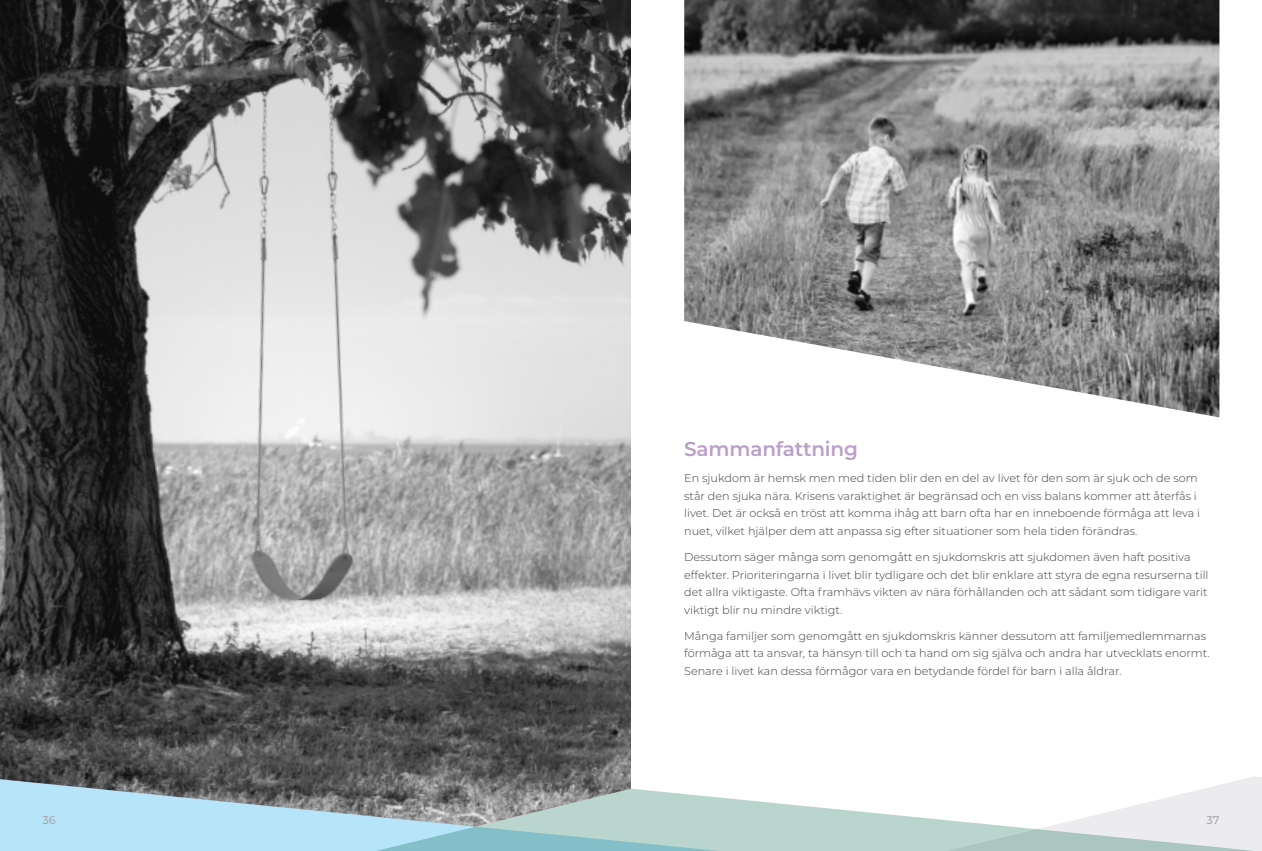
<style>
.page{position:relative;width:1262px;height:851px;background:#fff}
.page>*{position:absolute;margin:0;border:0;box-sizing:border-box;transform-origin:0 0}
.Otsikko_1{font:600 20px "Montserrat";letter-spacing:-.01em;color:#ba9fcb}
.Leipis{font:300 11.25px/17.5px "Montserrat";color:#3e3e3f}
.t1{font:500 11.25px "Montserrat";color:#a8a9ad}
</style>
<div class="page">
<img style="left:0;top:0;width:631px;height:777px">
<img style="left:684px;top:0;width:535px;height:417px">
<svg style="left:1209px;top:776px;width:52px;height:12px"></svg>
<svg style="left:901px;top:788px;width:360px;height:62px"></svg>
<svg style="left:0;top:777px;width:901px;height:73px;background:#aac3c8"></svg>
<p class="Otsikko_1" style="left:684px;top:434px;width:175px">Sammanfattning</p>
<p class="Leipis" style="left:684px;top:469px;width:517px">En sjukdom är hemsk men med tiden blir den en del av livet för den som är sjuk och de som står den sjuka nära. Krisens varaktighet är begränsad och en viss balans kommer att återfås i livet. Det är också en tröst att komma ihåg att barn ofta har en inneboende förmåga att leva i nuet, vilket hjälper dem att anpassa sig efter situationer som hela tiden förändras.</p>
<p class="Leipis" style="left:684px;top:548px;width:526px">Dessutom säger många som genomgått en sjukdomskris att sjukdomen även haft positiva effekter. Prioriteringarna i livet blir tydligare och det blir enklare att styra de egna resurserna till det allra viktigaste. Ofta framhävs vikten av nära förhållanden och att sådant som tidigare varit viktigt blir nu mindre viktigt.</p>
<p class="Leipis" style="left:684px;top:626px;width:527px">Många familjer som genomgått en sjukdomskris känner dessutom att familjemedlemmarnas förmåga att ta ansvar, ta hänsyn till och ta hand om sig själva och andra har utvecklats enormt.<br>Senare i livet kan dessa förmågor vara en betydande fördel för barn i alla åldrar.</p>
<p class="t1" style="left:43px;top:811px;width:15px">36</p>
<p class="t1" style="left:1206px;top:811px;width:15px">37</p>
</div>
